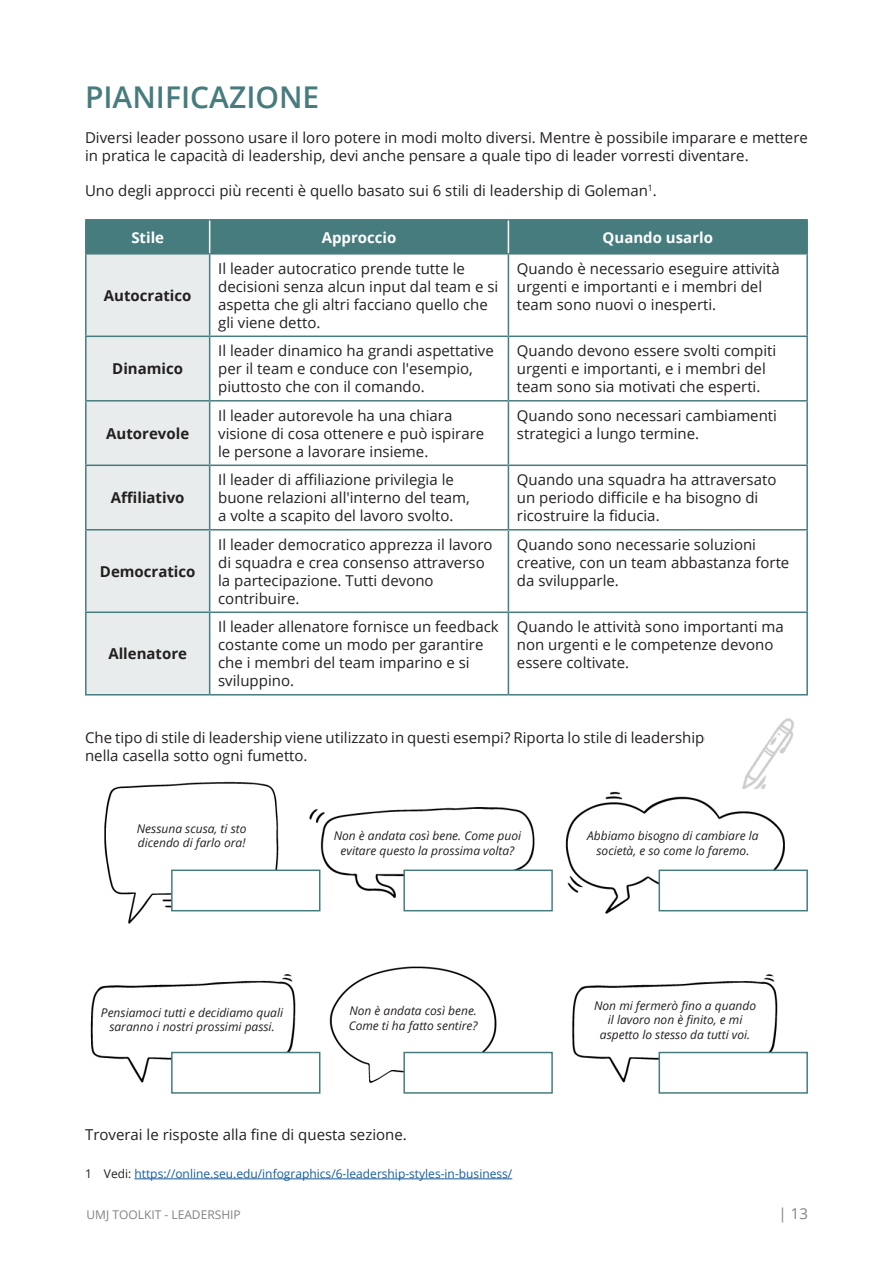
<style>
.page{position:relative;width:893px;height:1263px;background:#fff}
.page>*{position:absolute;margin:0;border:0;box-sizing:border-box;transform-origin:0 0}
.nagowlowek_I{font:600 30px "Open Sans";color:#477c7e}
.tekst{font:15px/18px "Open Sans";color:#231f20}
.tekst-2{font:700 15px "Open Sans";color:#231f20}
.tekst-3{font:700 15px "Open Sans";color:#fff}
.t1{font:15px "Open Sans";color:#808285}
.tekst-4{font:italic 12px/14.4px "Open Sans";color:#231f20;text-align:center}
.przypis{font:12px "Open Sans";color:#175d9e}
.t2{font:12px "Open Sans";color:#808285}
.s1{color:#231f20}
</style>
<div class="page">
<div style="left:87px;top:221px;width:719px;height:32px;background:#477c7e"></div>
<div style="left:87px;top:255px;width:122px;height:439px;background:#e8ecec"></div>
<hr style="left:85px;top:219px;width:125px;height:2px;background:#477c7e">
<hr style="left:85px;top:221px;width:2px;height:32px;background:#477c7e">
<hr style="left:210px;top:219px;width:298px;height:2px;background:#477c7e">
<hr style="left:508px;top:219px;width:300px;height:2px;background:#477c7e">
<hr style="left:806px;top:221px;width:2px;height:32px;background:#477c7e">
<hr style="left:85px;top:253px;width:125px;height:2px;background:#477c7e">
<hr style="left:85px;top:255px;width:2px;height:81px;background:#477c7e">
<hr style="left:210px;top:253px;width:298px;height:2px;background:#477c7e">
<hr style="left:209px;top:255px;width:1px;height:81px;background:#477c7e">
<hr style="left:508px;top:253px;width:300px;height:2px;background:#477c7e">
<hr style="left:508px;top:255px;width:1px;height:81px;background:#477c7e">
<hr style="left:806px;top:255px;width:2px;height:81px;background:#477c7e">
<hr style="left:85px;top:336px;width:125px;height:1px;background:#477c7e">
<hr style="left:85px;top:337px;width:2px;height:63px;background:#477c7e">
<hr style="left:210px;top:336px;width:298px;height:1px;background:#477c7e">
<hr style="left:209px;top:337px;width:1px;height:63px;background:#477c7e">
<hr style="left:508px;top:336px;width:300px;height:1px;background:#477c7e">
<hr style="left:508px;top:337px;width:1px;height:63px;background:#477c7e">
<hr style="left:806px;top:337px;width:2px;height:63px;background:#477c7e">
<hr style="left:85px;top:400px;width:125px;height:2px;background:#477c7e">
<hr style="left:85px;top:402px;width:2px;height:62px;background:#477c7e">
<hr style="left:210px;top:400px;width:298px;height:2px;background:#477c7e">
<hr style="left:209px;top:402px;width:1px;height:62px;background:#477c7e">
<hr style="left:508px;top:400px;width:300px;height:2px;background:#477c7e">
<hr style="left:508px;top:402px;width:1px;height:62px;background:#477c7e">
<hr style="left:806px;top:402px;width:2px;height:62px;background:#477c7e">
<hr style="left:85px;top:464px;width:125px;height:2px;background:#477c7e">
<hr style="left:85px;top:466px;width:2px;height:63px;background:#477c7e">
<hr style="left:210px;top:464px;width:298px;height:2px;background:#477c7e">
<hr style="left:209px;top:466px;width:1px;height:63px;background:#477c7e">
<hr style="left:508px;top:464px;width:300px;height:2px;background:#477c7e">
<hr style="left:508px;top:466px;width:1px;height:63px;background:#477c7e">
<hr style="left:806px;top:466px;width:2px;height:63px;background:#477c7e">
<hr style="left:85px;top:529px;width:125px;height:1px;background:#477c7e">
<hr style="left:85px;top:530px;width:2px;height:81px;background:#477c7e">
<hr style="left:210px;top:529px;width:298px;height:1px;background:#477c7e">
<hr style="left:209px;top:530px;width:1px;height:81px;background:#477c7e">
<hr style="left:508px;top:529px;width:300px;height:1px;background:#477c7e">
<hr style="left:508px;top:530px;width:1px;height:81px;background:#477c7e">
<hr style="left:806px;top:530px;width:2px;height:81px;background:#477c7e">
<hr style="left:85px;top:611px;width:125px;height:2px;background:#477c7e">
<hr style="left:85px;top:613px;width:2px;height:81px;background:#477c7e">
<hr style="left:210px;top:611px;width:298px;height:2px;background:#477c7e">
<hr style="left:209px;top:613px;width:1px;height:81px;background:#477c7e">
<hr style="left:508px;top:611px;width:300px;height:2px;background:#477c7e">
<hr style="left:508px;top:613px;width:1px;height:81px;background:#477c7e">
<hr style="left:806px;top:613px;width:2px;height:81px;background:#477c7e">
<hr style="left:85px;top:694px;width:125px;height:1px;background:#477c7e">
<hr style="left:210px;top:694px;width:298px;height:1px;background:#477c7e">
<hr style="left:508px;top:694px;width:300px;height:1px;background:#477c7e">
<hr style="left:209px;top:221px;width:1px;height:32px;background:#fff">
<hr style="left:508px;top:221px;width:1px;height:32px;background:#fff">
<img style="left:104px;top:781px;width:191px;height:143px">
<img style="left:90px;top:974px;width:218px;height:109px">
<img style="left:309px;top:807px;width:233px;height:105px">
<img style="left:316px;top:966px;width:208px;height:128px">
<img style="left:565px;top:791px;width:231px;height:123px">
<img style="left:572px;top:974px;width:218px;height:109px">
<div style="left:171px;top:869px;width:149px;height:42px;background:#fff;border:2px solid #477c7e"></div>
<div style="left:403px;top:869px;width:150px;height:42px;background:#fff;border:2px solid #477c7e"></div>
<div style="left:658px;top:869px;width:150px;height:42px;background:#fff;border:2px solid #477c7e"></div>
<div style="left:658px;top:1052px;width:150px;height:42px;background:#fff;border:2px solid #477c7e"></div>
<div style="left:403px;top:1052px;width:150px;height:42px;background:#fff;border:2px solid #477c7e"></div>
<div style="left:171px;top:1052px;width:149px;height:42px;background:#fff;border:2px solid #477c7e"></div>
<hr style="left:134px;top:1178px;width:378px;height:1px;background:#175d9e">
<img style="left:704px;top:690px;width:104px;height:127px">
<p class="nagowlowek_I" style="left:85px;top:77px;width:236px">PIANIFICAZIONE</p>
<p class="tekst" style="left:85px;top:128px;width:724px">Diversi leader possono usare il loro potere in modi molto diversi. Mentre è possibile imparare e mettere in pratica le capacità di leadership, devi anche pensare a quale tipo di leader vorresti diventare.</p>
<p class="tekst" style="left:85px;top:181px;width:573px">Uno degli approcci più recenti è quello basato sui 6 stili di leadership di Goleman<sup>1</sup>.</p>
<p class="tekst-3" style="left:131px;top:226px;width:34px">Stile</p>
<p class="tekst-3" style="left:322px;top:226px;width:76px">Approccio</p>
<p class="tekst-3" style="left:603px;top:226px;width:112px">Quando usarlo</p>
<p class="tekst-2" style="left:104px;top:285px;width:89px">Autocratico</p>
<p class="tekst-2" style="left:112px;top:358px;width:72px">Dinamico</p>
<p class="tekst-2" style="left:106px;top:423px;width:84px">Autorevole</p>
<p class="tekst-2" style="left:111px;top:487px;width:75px">Affiliativo</p>
<p class="tekst-2" style="left:100px;top:561px;width:97px">Democratico</p>
<p class="tekst-2" style="left:108px;top:643px;width:80px">Allenatore</p>
<p class="tekst" style="left:218px;top:259px;width:282px">Il leader autocratico prende tutte le decisioni senza alcun input dal team e si aspetta che gli altri facciano quello che gli viene detto.</p>
<p class="tekst" style="left:517px;top:259px;width:264px">Quando è necessario eseguire attività urgenti e importanti e i membri del team sono nuovi o inesperti.</p>
<p class="tekst" style="left:218px;top:341px;width:277px">Il leader dinamico ha grandi aspettative per il team e conduce con l'esempio, piuttosto che con il comando.</p>
<p class="tekst" style="left:517px;top:341px;width:261px">Quando devono essere svolti compiti urgenti e importanti, e i membri del team sono sia motivati che esperti.</p>
<p class="tekst" style="left:218px;top:406px;width:268px">Il leader autorevole ha una chiara visione di cosa ottenere e può ispirare le persone a lavorare insieme.</p>
<p class="tekst" style="left:517px;top:406px;width:262px">Quando sono necessari cambiamenti strategici a lungo termine.</p>
<p class="tekst" style="left:218px;top:470px;width:253px">Il leader di affiliazione privilegia le buone relazioni all'interno del team, a volte a scapito del lavoro svolto.</p>
<p class="tekst" style="left:517px;top:470px;width:261px">Quando una squadra ha attraversato un periodo difficile e ha bisogno di ricostruire la fiducia.</p>
<p class="tekst" style="left:218px;top:535px;width:276px">Il leader democratico apprezza il lavoro di squadra e crea consenso attraverso la partecipazione. Tutti devono contribuire.</p>
<p class="tekst" style="left:517px;top:535px;width:274px">Quando sono necessarie soluzioni creative, con un team abbastanza forte da svilupparle.</p>
<p class="tekst" style="left:218px;top:617px;width:282px">Il leader allenatore fornisce un feedback costante come un modo per garantire che i membri del team imparino e si sviluppino.</p>
<p class="tekst" style="left:517px;top:617px;width:268px">Quando le attività sono importanti ma non urgenti e le competenze devono essere coltivate.</p>
<p class="tekst" style="left:85px;top:728px;width:621px">Che tipo di stile di leadership viene utilizzato in questi esempi? Riporta lo stile di leadership nella casella sotto ogni fumetto.</p>
<p class="tekst-4" style="left:137px;top:821px;width:111px;text-align:left">Nessuna scusa, ti sto dicendo di farlo ora!</p>
<p class="tekst-4" style="left:334px;top:828px;width:189px">Non è andata così bene. Come puoi evitare questo la prossima volta?</p>
<p class="tekst-4" style="left:587px;top:828px;width:173px">Abbiamo bisogno di cambiare la società, e so come lo faremo.</p>
<p class="tekst-4" style="left:101px;top:1005px;width:184px">Pensiamoci tutti e decidiamo quali saranno i nostri prossimi passi.</p>
<p class="tekst-4" style="left:349px;top:1003px;width:130px;text-align:left">Non è andata così bene.<br>Come ti ha fatto sentire?</p>
<p class="tekst" style="left:85px;top:1125px;width:323px">Troverai le risposte alla fine di questa sezione.</p>
<p class="przypis" style="left:85px;top:1165px;width:429px"><span class="s1">1 Vedi:</span> https://online.seu.edu/infographics/6-leadership-styles-in-business/</p>
<p class="tekst-4" style="left:594px;top:998px;width:163px">Non mi fermerò fino a quando il lavoro non è finito, e mi aspetto lo stesso da tutti voi.</p>
<p class="t2" style="left:87px;top:1207px;width:156px">UMJ TOOLKIT - LEADERSHIP</p>
<p class="t1" style="left:779px;top:1204px;width:31px">| 13</p>
</div>
